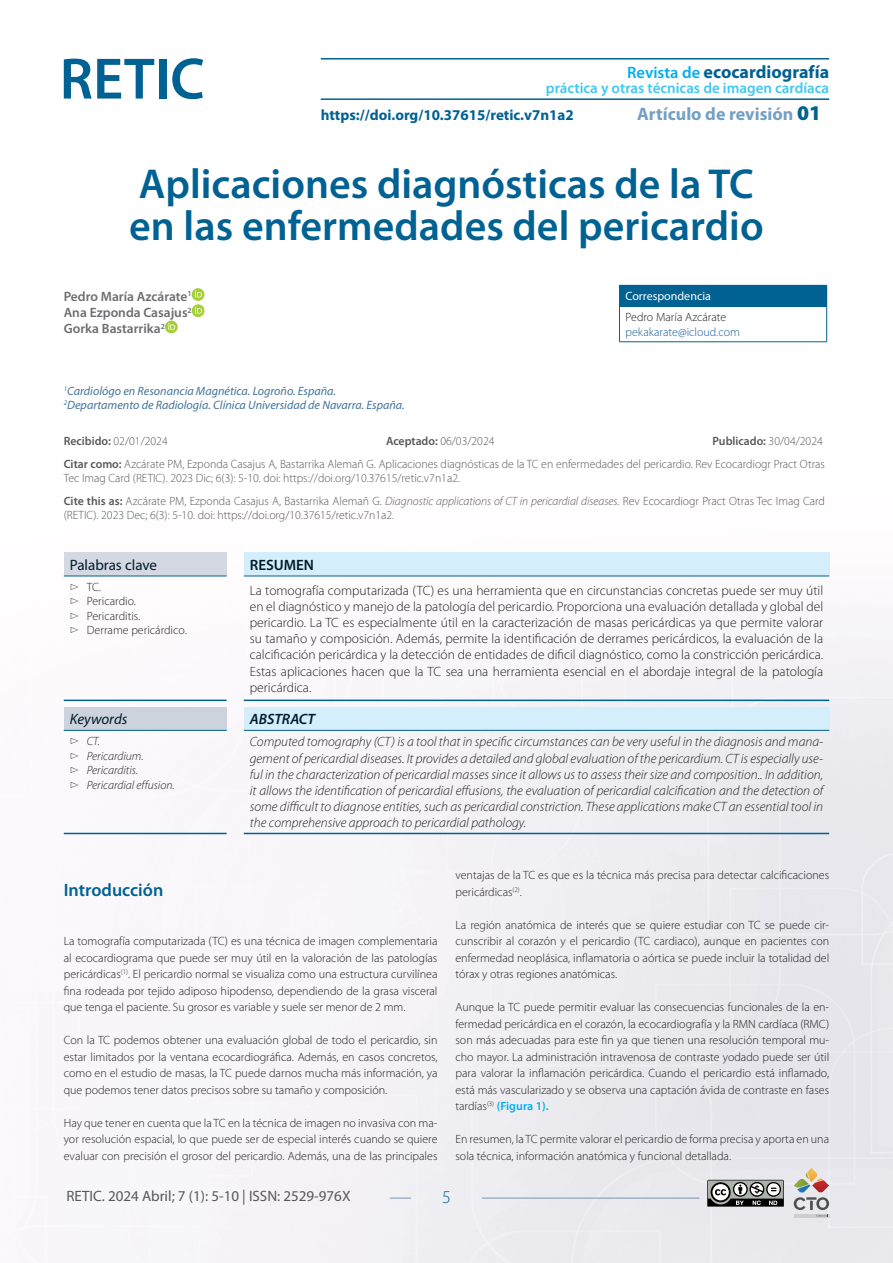
<style>
.page{position:relative;width:893px;height:1263px;background:#fff}
.page>*{position:absolute;margin:0;border:0;box-sizing:border-box;transform-origin:0 0}
.Titulo_capitulo{font:600 42px/42px "Myriad Pro";color:#006193}
.t1{font:700 18px "Myriad Pro";color:#006193}
.t2{font:700 18px "Myriad Pro";color:#73a0c4}
._02_Primer_Orden{font:600 18px "Myriad Pro";color:#006193}
.t3{font:300 18px "Myriad Pro";color:#006193}
.t4{font:15px "Myriad Pro";color:#57585a}
.t5{font:600 15px "Myriad Pro";color:#40c7f4}
.DOI_cabecera{font:700 15px "Myriad Pro";color:#006193}
.t6{font:15px "Myriad Pro";color:#001b2b}
.t7{font:italic 15px "Myriad Pro";color:#001b2b}
.t8{font:italic 600 15px "Myriad Pro";color:#001b2b}
.t9{font:600 15px "Myriad Pro";color:#001b2b}
.Texto_resumen{font:300 13.5px/16.2px "Myriad Pro";color:#231f20;text-align:justify}
.Texto_resumen_ingles{font:italic 300 13.5px/16.2px "Myriad Pro";color:#231f20;text-align:justify}
.Nombre_autores{font:600 13.5px "Myriad Pro";color:#6c6d70}
.Cargo_autores{font:italic 12.15px "Myriad Pro";color:#42739c}
._01_Texto_comun{font:300 12px/16.5px "Myriad Pro";color:#231f20;text-align:justify}
.CitarComo{font:300 12px/14.4px "Myriad Pro";color:#57585a}
.t10{font:italic 300 12px "Myriad Pro";color:#231f20}
.Correspondencia{font:300 12px "Myriad Pro";color:#175d9e}
.CitarComo-2{font:600 12px "Myriad Pro";color:#57585a}
.Correspondencia-2{font:300 12px "Myriad Pro";color:#231f20}
.t11{font:12px "Myriad Pro";color:#fff}
.s1{font-weight:600;font-size:16.5px;color:#00aeef}
.s2{font-style:inherit}
.s3{font-weight:900;font-size:21px;color:#006193}
.s4{font-weight:600}
.s5{font-weight:300}
.s6{font-style:italic}
.s7{font-weight:600;color:#00aeef}
</style>
<div class="page">
<img style="left:63px;top:58px;width:830px;height:1205px">
<hr style="left:321px;top:58px;width:508px;height:2px;background:#006193">
<hr style="left:321px;top:98px;width:508px;height:2px;background:#006193">
<svg style="left:64px;top:59px;width:90px;height:40px"></svg>
<div style="left:159px;top:59px;width:7px;height:40px;background:#006193"></div>
<svg style="left:172px;top:58px;width:31px;height:41px"></svg>
<hr style="left:482px;top:1198px;width:217px;height:1px;background:#7a94b0">
<svg style="left:390px;top:1198px;width:21px;height:1px"></svg>
<svg style="left:794px;top:1168px;width:35px;height:49px;background:#c7bdb8"></svg>
<svg style="left:707px;top:1180px;width:77px;height:26px"></svg>
<svg style="left:192px;top:288px;width:12px;height:13px"></svg>
<svg style="left:195px;top:290px;width:7px;height:7px"></svg>
<svg style="left:192px;top:304px;width:13px;height:13px"></svg>
<svg style="left:195px;top:307px;width:7px;height:7px"></svg>
<div style="left:165px;top:321px;width:13px;height:12px;background:#a6ce39;border-radius:50%"></div>
<svg style="left:168px;top:323px;width:7px;height:7px"></svg>
<div style="left:619px;top:285px;width:208px;height:21px;background:#006193"></div>
<hr style="left:619px;top:306px;width:208px;height:1px;background:#006193">
<hr style="left:619px;top:307px;width:1px;height:34px;background:#006193">
<hr style="left:826px;top:307px;width:1px;height:34px;background:#006193">
<hr style="left:619px;top:341px;width:208px;height:1px;background:#006193">
<div style="left:64px;top:553px;width:163px;height:23px;background:#d3d8e2"></div>
<div style="left:244px;top:553px;width:585px;height:23px;background:#d4effb"></div>
<hr style="left:244px;top:576px;width:585px;height:1px;background:#006193">
<hr style="left:244px;top:700px;width:585px;height:1px;background:#006193">
<hr style="left:64px;top:576px;width:163px;height:1px;background:#006193">
<hr style="left:64px;top:700px;width:163px;height:1px;background:#006193">
<div style="left:64px;top:707px;width:163px;height:23px;background:#cdd3dd"></div>
<div style="left:244px;top:707px;width:585px;height:23px;background:#d4effb"></div>
<hr style="left:244px;top:730px;width:585px;height:1px;background:#006193">
<hr style="left:244px;top:833px;width:585px;height:1px;background:#006193">
<hr style="left:64px;top:730px;width:163px;height:1px;background:#006193">
<hr style="left:64px;top:833px;width:163px;height:1px;background:#006193">
<h2 class="t1" style="left:627px;top:60px;width:204px"><span class="s1">Revista de</span> ecocardiografía</h2>
<p class="t5" style="left:546px;top:78px;width:285px">práctica y otras técnicas de imagen cardíaca</p>
<p class="DOI_cabecera" style="left:321px;top:105px;width:255px">https://doi.org/10.37615/retic.v7n1a2</p>
<h2 class="t2" style="left:637px;top:102px;width:185px"><span class="s2">A</span>rtículo de revisión <span class="s3">01</span></h2>
<p class="Titulo_capitulo" style="left:129px;top:162px;width:636px">Aplicaciones diagnósticas de la TC en las enfermedades del pericardio</p>
<p class="Nombre_autores" style="left:64px;top:288px;width:129px">Pedro María Azcárate<sup>1</sup></p>
<p class="Nombre_autores" style="left:64px;top:304px;width:130px">Ana Ezponda Casajus<sup>2</sup></p>
<p class="Nombre_autores" style="left:64px;top:320px;width:103px">Gorka Bastarrika<sup>2</sup></p>
<p class="t11" style="left:625px;top:289px;width:87px">Correspondencia</p>
<p class="Correspondencia-2" style="left:625px;top:311px;width:102px">Pedro María Azcárate</p>
<p class="Correspondencia" style="left:625px;top:325px;width:116px">pekakarate@icloud.com</p>
<p class="Cargo_autores" style="left:64px;top:383px;width:274px"><sup>1</sup>Cardiológo en Resonancia Magnética. Logroño. España.</p>
<p class="Cargo_autores" style="left:64px;top:398px;width:343px"><sup>2</sup>Departamento de Radiología. Clínica Universidad de Navarra. España.</p>
<p class="CitarComo" style="left:64px;top:434px;width:105px"><span class="s4">Recibido:</span> 02/01/2024</p>
<p class="CitarComo" style="left:386px;top:434px;width:110px"><span class="s4">Aceptado:</span> 06/03/2024</p>
<p class="CitarComo-2" style="left:712px;top:433px;width:112px">Publicado: <span class="s5">30/04/2024</span></p>
<p class="CitarComo" style="left:64px;top:457px;width:763px"><span class="s4">Citar como:</span> Azcárate PM, Ezponda Casajus A, Bastarrika Alemañ G. Aplicaciones diagnósticas de la TC en enfermedades del pericardio. Rev Ecocardiogr Pract Otras<br>Tec Imag Card (RETIC). 2023 Dic; 6(3): 5-10. doi: https://doi.org/10.37615/retic.v7n1a2.</p>
<p class="CitarComo" style="left:64px;top:494px;width:763px"><span class="s4">Cite this as:</span> Azcárate PM, Ezponda Casajus A, Bastarrika Alemañ G. <span class="s6">Diagnostic applications of CT in pericardial diseases.</span> Rev Ecocardiogr Pract Otras Tec Imag Card (RETIC). 2023 Dec; 6(3): 5-10. doi: https://doi.org/10.37615/retic.v7n1a2.</p>
<p class="t6" style="left:70px;top:556px;width:89px">Palabras clave</p>
<p class="t9" style="left:250px;top:555px;width:66px">RESUMEN</p>
<p class="_01_Texto_comun" style="left:70px;top:579px;width:33px">▻ TC.</p>
<p class="_01_Texto_comun" style="left:70px;top:593px;width:68px">▻ Pericardio.</p>
<p class="_01_Texto_comun" style="left:70px;top:608px;width:72px">▻ Pericarditis.</p>
<p class="_01_Texto_comun" style="left:70px;top:622px;width:118px">▻ Derrame pericárdico.</p>
<p class="Texto_resumen" style="left:250px;top:582px;width:575px">La tomografía computarizada (TC) es una herramienta que en circunstancias concretas puede ser muy útil en el diagnóstico y manejo de la patología del pericardio. Proporciona una evaluación detallada y global del pericardio. La TC es especialmente útil en la caracterización de masas pericárdicas ya que permite valorar su tamaño y composición. Además, permite la identificación de derrames pericárdicos, la evaluación de la calcificación pericárdica y la detección de entidades de dificil diagnóstico, como la constricción pericárdica.<br>Estas aplicaciones hacen que la TC sea una herramienta esencial en el abordaje integral de la patología pericárdica.</p>
<p class="t7" style="left:70px;top:710px;width:59px">Keywords</p>
<p class="t8" style="left:250px;top:710px;width:67px">ABSTRACT</p>
<p class="t10" style="left:70px;top:735px;width:32px">▻ CT.</p>
<p class="t10" style="left:70px;top:749px;width:75px">▻ Pericardium.</p>
<p class="t10" style="left:70px;top:764px;width:70px">▻ Pericarditis.</p>
<p class="t10" style="left:70px;top:778px;width:107px">▻ Pericardial effusion.</p>
<p class="Texto_resumen_ingles" style="left:250px;top:734px;width:575px">Computed tomography (CT) is a tool that in specific circumstances can be very useful in the diagnosis and mana&shy;gement of pericardial diseases. It provides a detailed and global evaluation of the pericardium. CT is especially use&shy;ful in the characterization of pericardial masses since it allows us to assess their size and composition.. In addition, it allows the identification of pericardial effusions, the evaluation of pericardial calcification and the detection of some difficult to diagnose entities, such as pericardial constriction. These applications make CT an essential tool in the comprehensive approach to pericardial pathology.</p>
<p class="_02_Primer_Orden" style="left:64px;top:878px;width:101px">Introducción</p>
<p class="_01_Texto_comun" style="left:64px;top:933px;width:375px">La tomografía computarizada (TC) es una técnica de imagen complementaria al ecocardiograma que puede ser muy útil en la valoración de las patologías pericárdicas<sup>(1)</sup>. El pericardio normal se visualiza como una estructura curvilínea fina rodeada por tejido adiposo hipodenso, dependiendo de la grasa visceral que tenga el paciente. Su grosor es variable y suele ser menor de 2 mm.</p>
<p class="_01_Texto_comun" style="left:64px;top:1032px;width:375px">Con la TC podemos obtener una evaluación global de todo el pericardio, sin estar limitados por la ventana ecocardiográfica. Además, en casos concretos, como en el estudio de masas, la TC puede darnos mucha más información, ya que podemos tener datos precisos sobre su tamaño y composición.</p>
<p class="_01_Texto_comun" style="left:64px;top:1114px;width:375px">Hay que tener en cuenta que la TC en la técnica de imagen no invasiva con ma&shy;yor resolución espacial, lo que puede ser de especial interés cuando se quiere evaluar con precisión el grosor del pericardio. Además, una de las principales</p>
<p class="_01_Texto_comun" style="left:455px;top:867px;width:375px">ventajas de la TC es que es la técnica más precisa para detectar calcificaciones pericárdicas<sup>(2)</sup>.</p>
<p class="_01_Texto_comun" style="left:455px;top:916px;width:375px">La región anatómica de interés que se quiere estudiar con TC se puede cir&shy;cunscribir al corazón y el pericardio (TC cardiaco), aunque en pacientes con enfermedad neoplásica, inflamatoria o aórtica se puede incluir la totalidad del tórax y otras regiones anatómicas.</p>
<p class="_01_Texto_comun" style="left:455px;top:999px;width:375px">Aunque la TC puede permitir evaluar las consecuencias funcionales de la en&shy;fermedad pericárdica en el corazón, la ecocardiografía y la RMN cardíaca (RMC) son más adecuadas para este fin ya que tienen una resolución temporal mu&shy;cho mayor. La administración intravenosa de contraste yodado puede ser útil para valorar la inflamación pericárdica. Cuando el pericardio está inflamado, está más vascularizado y se observa una captación ávida de contraste en fases tardías<sup>(3)</sup> <span class="s7">(Figura 1).</span></p>
<p class="_01_Texto_comun" style="left:455px;top:1131px;width:375px">En resumen, la TC permite valorar el pericardio de forma precisa y aporta en una sola técnica, información anatómica y funcional detallada.</p>
<p class="t4" style="left:66px;top:1187px;width:286px">RETIC. 2024 Abril; 7 (1): 5-10 | ISSN: 2529-976X</p>
<h2 class="t3" style="left:442px;top:1187px;width:10px">5</h2>
</div>
